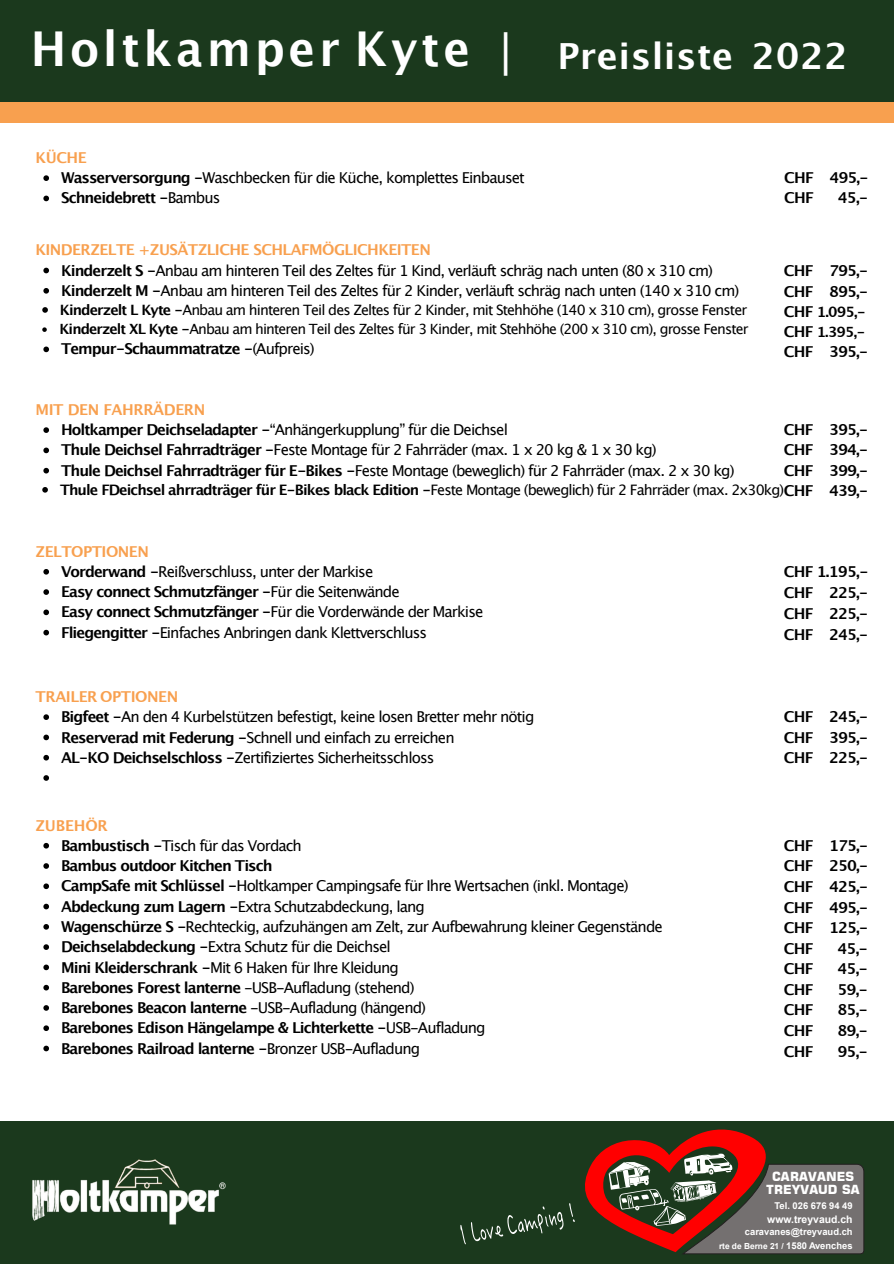
<style>
.page{position:relative;width:894px;height:1264px;background:#fff}
.page>*{position:absolute;margin:0;border:0;box-sizing:border-box;transform-origin:0 0}
.t1{font:700 48px "Lucida Grande";letter-spacing:.08em;color:#fff;scale:.95 1}
.t2{font:15px/20.2px "Lucida Grande";letter-spacing:-.065em;color:#000}
.t3{font:700 15px/20.2px "Lucida Grande";letter-spacing:-.055em;color:#000;text-align:justify}
.t4{font:700 15px "Lucida Grande";letter-spacing:-.035em;color:#f8a04f}
.t5{font:700 15px "Lucida Grande";letter-spacing:-.015em;color:#f8a04f}
.t6{font:700 14.4px "Lucida Grande";letter-spacing:-.065em;color:#000}
.t7{font:14.25px "Lucida Grande";letter-spacing:-.065em;color:#000}
.t8{font:700 14.25px "Lucida Grande";color:#000}
.t9{font:14.1px "Lucida Grande";letter-spacing:-.065em;color:#000}
.t10{font:700 14.1px "Lucida Grande";color:#000}
.t11{font:700 12.45px/13px "Square 721 BT";color:#fff;text-align:center}
.t12{font:700 10.35px "Arial";color:#fff}
.t13{font:700 9.45px "Arial";color:#fff}
.t14{font:700 8.4px "Arial";color:#fff}
.s1{font-weight:400}
.s2{font-size:36px}
.s3{font-weight:700}
.s4{font-size:15px}
.s5{font-size:9.45px}
</style>
<div class="page">
<div style="left:0;top:1121px;width:893px;height:142px;background:#1b391d"></div>
<div style="left:0;top:56px;width:893px;height:67px;background:#f8a04f"></div>
<div style="left:0;top:0;width:893px;height:102px;background:#1b391d"></div>
<svg style="left:43px;top:175px;width:6px;height:6px"></svg>
<svg style="left:43px;top:196px;width:6px;height:5px"></svg>
<svg style="left:43px;top:268px;width:6px;height:5px"></svg>
<svg style="left:43px;top:288px;width:6px;height:5px"></svg>
<svg style="left:42px;top:307px;width:6px;height:6px"></svg>
<svg style="left:42px;top:327px;width:5px;height:5px"></svg>
<svg style="left:43px;top:346px;width:6px;height:6px"></svg>
<svg style="left:43px;top:427px;width:6px;height:6px"></svg>
<svg style="left:43px;top:447px;width:6px;height:6px"></svg>
<svg style="left:43px;top:468px;width:6px;height:5px"></svg>
<svg style="left:42px;top:487px;width:6px;height:5px"></svg>
<svg style="left:43px;top:569px;width:6px;height:5px"></svg>
<svg style="left:43px;top:589px;width:6px;height:6px"></svg>
<svg style="left:43px;top:609px;width:6px;height:6px"></svg>
<svg style="left:43px;top:630px;width:6px;height:5px"></svg>
<svg style="left:43px;top:714px;width:6px;height:6px"></svg>
<svg style="left:43px;top:734px;width:6px;height:6px"></svg>
<svg style="left:43px;top:755px;width:6px;height:5px"></svg>
<svg style="left:43px;top:775px;width:6px;height:5px"></svg>
<svg style="left:43px;top:843px;width:6px;height:5px"></svg>
<svg style="left:43px;top:863px;width:6px;height:5px"></svg>
<svg style="left:43px;top:883px;width:6px;height:6px"></svg>
<svg style="left:43px;top:903px;width:6px;height:6px"></svg>
<svg style="left:43px;top:924px;width:6px;height:5px"></svg>
<svg style="left:43px;top:944px;width:6px;height:6px"></svg>
<svg style="left:43px;top:964px;width:6px;height:6px"></svg>
<svg style="left:43px;top:984px;width:6px;height:6px"></svg>
<svg style="left:43px;top:1005px;width:6px;height:5px"></svg>
<svg style="left:43px;top:1025px;width:6px;height:6px"></svg>
<svg style="left:43px;top:1045px;width:6px;height:6px"></svg>
<img style="left:32px;top:1159px;width:194px;height:65px">
<svg style="left:460px;top:1129px;width:404px;height:124px"></svg>
<h1 class="t1" style="left:31px;top:28px;width:861px">Holtkamper Kyte <span class="s1">|</span> <span class="s2">Preisliste 2022</span></h1>
<p class="t4" style="left:36px;top:151px;width:53px">KÜCHE</p>
<p class="t2" style="left:61px;top:168px;width:465px"><span class="s3">Wasserversorgung -</span>Waschbecken für die Küche, komplettes Einbauset<br><span class="s3">Schneidebrett -</span>Bambus</p>
<p class="t4" style="left:36px;top:243px;width:397px">KINDERZELTE +ZUSÄTZLICHE SCHLAFMÖGLICHKEITEN</p>
<p class="t2" style="left:61px;top:261px;width:679px"><span class="s3">Kinderzelt S -</span>Anbau am hinteren Teil des Zeltes für 1 Kind, verläuft schräg nach unten (80 x 310 cm)<br><span class="s3">Kinderzelt M -</span>Anbau am hinteren Teil des Zeltes für 2 Kinder, verläuft schräg nach unten (140 x 310 cm)</p>
<p class="t7" style="left:60px;top:304px;width:689px"><span class="s3">Kinderzelt L Kyte -</span>Anbau am hinteren Teil des Zeltes für 2 Kinder, mit Stehhöhe (140 x 310 cm), grosse Fenster</p>
<p class="t9" style="left:59px;top:323px;width:690px"><span class="s3">Kinderzelt XL Kyte -</span>Anbau am hinteren Teil des Zeltes für 3 Kinder, mit Stehhöhe (200 x 310 cm), grosse Fenster</p>
<p class="t3" style="left:61px;top:340px;width:255px">Tempur-Schaummatratze -<span class="s1">(Aufpreis)</span></p>
<p class="t4" style="left:36px;top:403px;width:171px">MIT DEN FAHRRÄDERN</p>
<p class="t3" style="left:784px;top:168px;width:86px">CHF 495,-<br>CHF</p>
<p class="t3" style="left:837px;top:189px;width:32px">45,-</p>
<p class="t3" style="left:783px;top:262px;width:86px">CHF 795,-<br>CHF 895,-</p>
<p class="t8" style="left:783px;top:306px;width:84px"><span class="s4">CHF</span> 1.095,-</p>
<p class="t10" style="left:783px;top:326px;width:83px"><span class="s4">CHF</span> 1.395,-</p>
<p class="t3" style="left:783px;top:343px;width:86px">CHF 395,-</p>
<p class="t2" style="left:61px;top:421px;width:675px"><span class="s3">Holtkamper Deichseladapter -</span>“Anhängerkupplung” für die Deichsel<br><span class="s3">Thule Deichsel Fahrradträger -</span>Feste Montage für 2 Fahrräder (max. 1 x 20 kg &amp; 1 x 30 kg)<br><span class="s3">Thule Deichsel Fahrradträger für E-Bikes -</span>Feste Montage (beweglich) für 2 Fahrräder (max. 2 x 30 kg)</p>
<p class="t6" style="left:60px;top:483px;width:810px">Thule FDeichsel ahrradträger für E-Bikes black Edition -<span class="s1">Feste Montage (beweglich) für 2 Fahrräder (max. 2x30kg)</span><span class="s4">CHF 439,-</span></p>
<p class="t3" style="left:783px;top:421px;width:86px">CHF 395,- CHF 394,- CHF 399,-</p>
<p class="t4" style="left:36px;top:545px;width:115px">ZELTOPTIONEN</p>
<p class="t2" style="left:61px;top:562px;width:424px"><span class="s3">Vorderwand -</span>Reißverschluss, unter der Markise<br><span class="s3">Easy connect Schmutzfänger -</span>Für die Seitenwände<br><span class="s3">Easy connect Schmutzfänger -</span>Für die Vorderwände der Markise <span class="s3">Fliegengitter -</span>Einfaches Anbringen dank Klettverschluss</p>
<p class="t4" style="left:36px;top:690px;width:144px">TRAILER OPTIONEN</p>
<p class="t2" style="left:61px;top:707px;width:475px"><span class="s3">Bigfeet -</span>An den 4 Kurbelstützen befestigt, keine losen Bretter mehr nötig<br><span class="s3">Reserverad mit Federung -</span>Schnell und einfach zu erreichen<br><span class="s3">AL-KO Deichselschloss -</span>Zertifiziertes Sicherheitsschloss</p>
<p class="t5" style="left:36px;top:818px;width:74px">ZUBEHÖR</p>
<p class="t2" style="left:61px;top:836px;width:603px"><span class="s3">Bambustisch -</span>Tisch für das Vordach<br><span class="s3">Bambus outdoor Kitchen Tisch<br>CampSafe mit Schlüssel -</span>Holtkamper Campingsafe für Ihre Wertsachen (inkl. Montage)<br><span class="s3">Abdeckung zum Lagern -</span>Extra Schutzabdeckung, lang<br><span class="s3">Wagenschürze S -</span>Rechteckig, aufzuhängen am Zelt, zur Aufbewahrung kleiner Gegenstände <span class="s3">Deichselabdeckung -</span>Extra Schutz für die Deichsel<br><span class="s3">Mini Kleiderschrank -</span>Mit 6 Haken für Ihre Kleidung<br><span class="s3">Barebones Forest lanterne</span> -USB-Aufladung (stehend)<br><span class="s3">Barebones Beacon lanterne</span> -USB-Aufladung (hängend)<br><span class="s3">Barebones Edison Hängelampe &amp; Lichterkette -</span>USB-Aufladung<br><span class="s3">Barebones Railroad lanterne -</span>Bronzer USB-Aufladung</p>
<p class="t3" style="left:783px;top:562px;width:86px;line-height:21px">CHF 1.195,- CHF 225,- CHF 225,- CHF 245,-</p>
<p class="t3" style="left:783px;top:707px;width:86px">CHF 245,- CHF 395,- CHF 225,-</p>
<p class="t3" style="left:783px;top:836px;width:86px">CHF 175,- CHF 250,- CHF 425,- CHF 495,- CHF 125,- CHF</p>
<p class="t3" style="left:837px;top:939px;width:32px">45,-</p>
<p class="t3" style="left:783px;top:959px;width:31px">CHF</p>
<p class="t3" style="left:837px;top:959px;width:32px">45,-</p>
<p class="t3" style="left:783px;top:980px;width:31px">CHF</p>
<p class="t3" style="left:837px;top:980px;width:32px">59,-</p>
<p class="t3" style="left:783px;top:1000px;width:31px">CHF</p>
<p class="t3" style="left:837px;top:1000px;width:32px">85,-</p>
<p class="t3" style="left:783px;top:1021px;width:31px">CHF</p>
<p class="t3" style="left:837px;top:1021px;width:32px">89,-</p>
<p class="t3" style="left:783px;top:1042px;width:31px">CHF</p>
<p class="t3" style="left:837px;top:1042px;width:32px">95,-</p>
<p class="t11" style="left:766px;top:1170px;width:95px">CARAVANES<br>TREYVAUD SA</p>
<p class="t13" style="left:774px;top:1202px;width:80px">Tel. 026 676 94 49</p>
<p class="t12" style="left:767px;top:1215px;width:87px">www.treyvaud.ch</p>
<p class="t13" style="left:745px;top:1228px;width:109px">caravanes@treyvaud.ch</p>
<p class="t14" style="left:719px;top:1242px;width:135px">rte de Berne 21 / <span class="s5">1580 Avenches</span></p>
</div>
